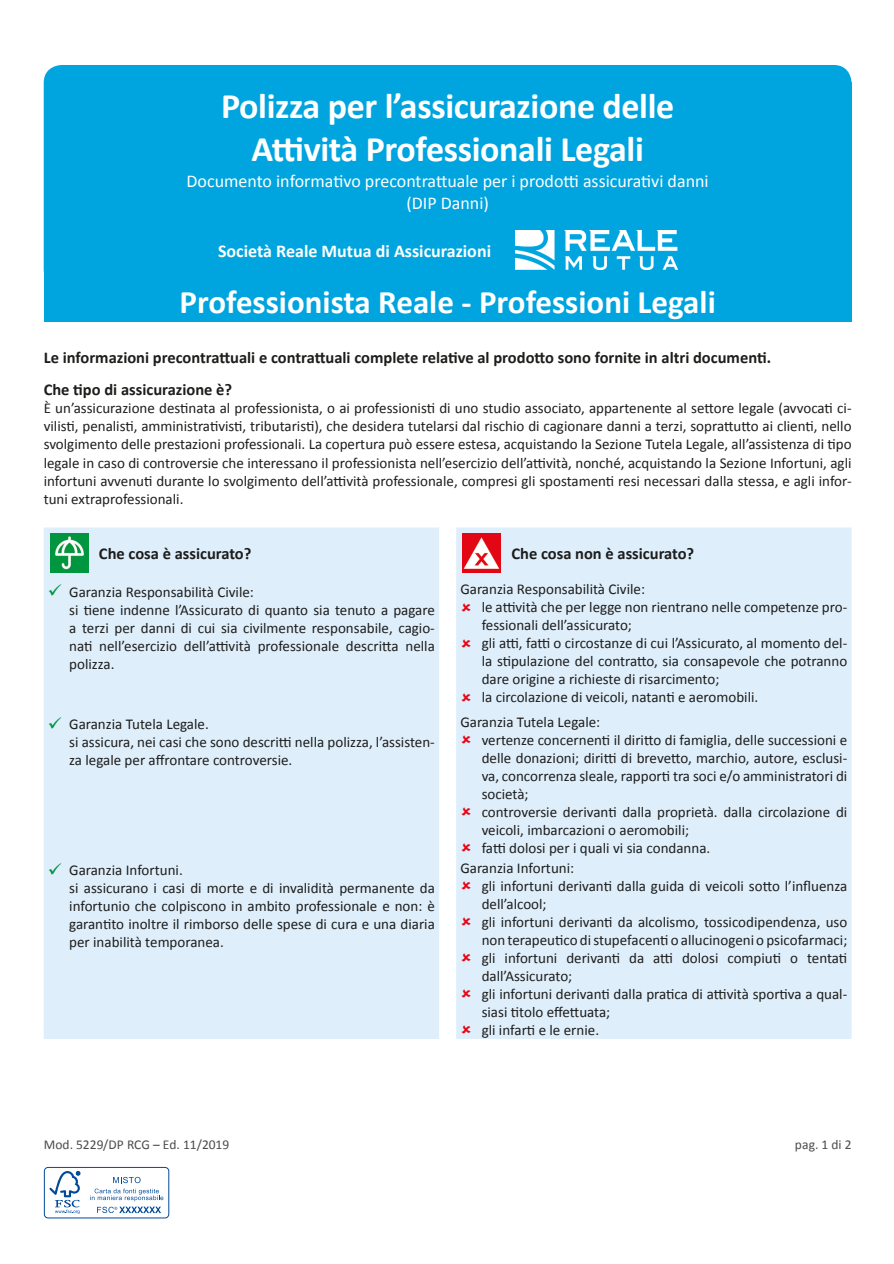
<style>
.page{position:relative;width:894px;height:1264px;background:#fff}
.page>*{position:absolute;margin:0;border:0;box-sizing:border-box;transform-origin:0 0}
.t1{font:700 36px/43.2px "Calibri";letter-spacing:-.01em;color:#fff;text-align:center}
.t2{font:700 33px "Calibri";color:#fff}
.t3{font:18px/21.6px "Calibri";color:#fff;text-align:center}
.t4{font:700 18px "Calibri";color:#fff}
.t5{font:700 16.5px/32.5px "Calibri";color:#1d1d1b}
.t6{font:15px/18px "Calibri";color:#1d1d1b}
.t7{font:13.5px "Calibri";letter-spacing:.005em;color:#4b4b4a}
.s1{color:#009641}
</style>
<div class="page">
<div style="left:44px;top:1167px;width:125px;height:51px;border:1px solid #004a97;border-radius:4px"></div>
<svg style="left:49px;top:1171px;width:31px;height:43px"></svg>
<svg style="left:90px;top:1177px;width:73px;height:36px"></svg>
<div style="left:44px;top:65px;width:808px;height:223px;background:#00a5df;border-radius:18px"></div>
<div style="left:44px;top:83px;width:808px;height:239px;background:#00a5df"></div>
<img style="left:515px;top:230px;width:162px;height:39px">
<div style="left:44px;top:527px;width:808px;height:512px;background:#dfeefb"></div>
<img style="left:50px;top:534px;width:38px;height:38px">
<img style="left:463px;top:534px;width:38px;height:38px">
<svg style="left:462px;top:602px;width:9px;height:9px"></svg>
<svg style="left:462px;top:638px;width:9px;height:9px"></svg>
<svg style="left:462px;top:692px;width:9px;height:9px"></svg>
<svg style="left:462px;top:735px;width:9px;height:9px"></svg>
<svg style="left:462px;top:807px;width:9px;height:9px"></svg>
<svg style="left:462px;top:843px;width:9px;height:9px"></svg>
<svg style="left:462px;top:881px;width:9px;height:8px"></svg>
<svg style="left:462px;top:917px;width:9px;height:8px"></svg>
<svg style="left:462px;top:953px;width:9px;height:8px"></svg>
<svg style="left:462px;top:989px;width:9px;height:8px"></svg>
<svg style="left:462px;top:1025px;width:9px;height:8px"></svg>
<h1 class="t1" style="left:221px;top:85px;width:455px">Polizza per l’assicurazione delle<br>Attività Professionali Legali</h1>
<p class="t3" style="left:187px;top:171px;width:524px">Documento informativo precontrattuale per i prodotti assicurativi danni (DIP Danni)</p>
<p class="t4" style="left:218px;top:240px;width:274px">Società Reale Mutua di Assicurazioni</p>
<h2 class="t2" style="left:180px;top:281px;width:538px">Professionista Reale - Professioni Legali</h2>
<p class="t5" style="left:44px;top:341px;width:729px">Le informazioni precontrattuali e contrattuali complete relative al prodotto sono fornite in altri documenti.<br>Che tipo di assicurazione è?</p>
<p class="t6" style="left:44px;top:399px;width:809px;text-align:justify">È un’assicurazione destinata al professionista, o ai professionisti di uno studio associato, appartenente al settore legale (avvocati ci&shy;vilisti, penalisti, amministrativisti, tributaristi), che desidera tutelarsi dal rischio di cagionare danni a terzi, soprattutto ai clienti, nello svolgimento delle prestazioni professionali. La copertura può essere estesa, acquistando la Sezione Tutela Legale, all’assistenza di tipo legale in caso di controversie che interessano il professionista nell’esercizio dell’attività, nonché, acquistando la Sezione Infortuni, agli infortuni avvenuti durante lo svolgimento dell’attività professionale, compresi gli spostamenti resi necessari dalla stessa, e agli infor&shy;tuni extraprofessionali.</p>
<p class="t5" style="left:99px;top:537px;width:154px">Che cosa è assicurato?</p>
<p class="t5" style="left:511px;top:537px;width:184px">Che cosa non è assicurato?</p>
<p class="t6" style="left:69px;top:583px;width:367px;text-indent:-21px"><span class="s1">✓</span> Garanzia Responsabilità Civile:<br>si tiene indenne l’Assicurato di quanto sia tenuto a pagare a terzi per danni di cui sia civilmente responsabile, cagio&shy;nati nell’esercizio dell’attività professionale descritta nella polizza.</p>
<p class="t6" style="left:482px;top:580px;width:367px;text-indent:-21px">Garanzia Responsabilità Civile:<br>le attività che per legge non rientrano nelle competenze pro&shy;fessionali dell’assicurato;<br>gli atti, fatti o circostanze di cui l’Assicurato, al momento del&shy;la stipulazione del contratto, sia consapevole che potranno dare origine a richieste di risarcimento;<br>la circolazione di veicoli, natanti e aeromobili.</p>
<p class="t6" style="left:69px;top:715px;width:367px;text-indent:-21px"><span class="s1">✓</span> Garanzia Tutela Legale.<br>si assicura, nei casi che sono descritti nella polizza, l’assisten&shy;za legale per affrontare controversie.</p>
<p class="t6" style="left:482px;top:713px;width:367px;text-indent:-21px">Garanzia Tutela Legale:<br>vertenze concernenti il diritto di famiglia, delle successioni e delle donazioni; diritti di brevetto, marchio, autore, esclusi&shy;va, concorrenza sleale, rapporti tra soci e/o amministratori di società;<br>controversie derivanti dalla proprietà. dalla circolazione di veicoli, imbarcazioni o aeromobili;<br>fatti dolosi per i quali vi sia condanna.</p>
<p class="t6" style="left:69px;top:861px;width:367px;text-indent:-21px"><span class="s1">✓</span> Garanzia Infortuni.<br>si assicurano i casi di morte e di invalidità permanente da infortunio che colpiscono in ambito professionale e non: è garantito inoltre il rimborso delle spese di cura e una diaria per inabilità temporanea.</p>
<p class="t6" style="left:482px;top:858px;width:367px;text-indent:-21px">Garanzia Infortuni:<br>gli infortuni derivanti dalla guida di veicoli sotto l’influenza dell’alcool;<br>gli infortuni derivanti da alcolismo, tossicodipendenza, uso non terapeutico di stupefacenti o allucinogeni o psicofarmaci; gli infortuni derivanti da atti dolosi compiuti o tentati dall’Assicurato;<br>gli infortuni derivanti dalla pratica di attività sportiva a qual&shy;siasi titolo effettuata;<br>gli infarti e le ernie.</p>
<p class="t7" style="left:44px;top:1136px;width:187px">Mod. 5229/DP RCG – Ed. 11/2019</p>
<p class="t7" style="left:795px;top:1136px;width:58px">pag. 1 di 2</p>
</div>
